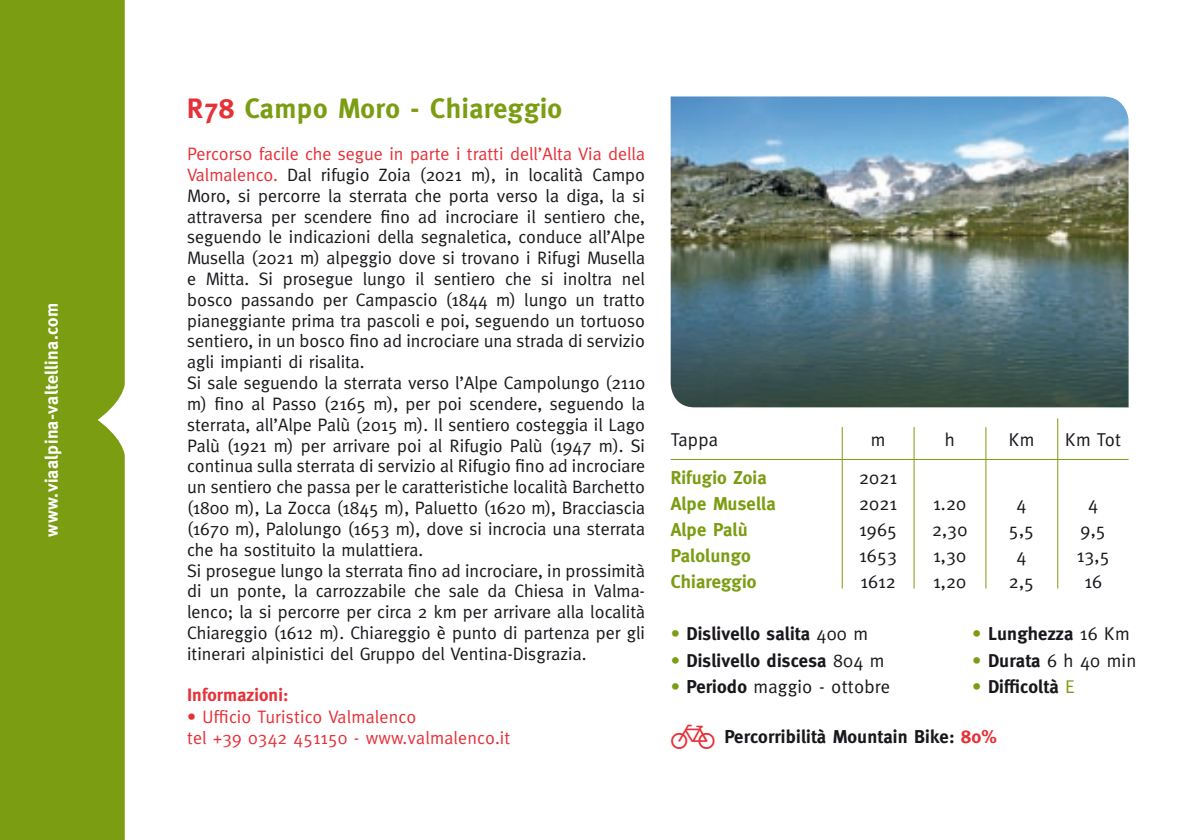
<style>
.page{position:relative;width:1191px;height:840px;background:#fff}
.page>*{position:absolute;margin:0;border:0;box-sizing:border-box;transform-origin:0 0}
.t1{font:700 28px "Meta";letter-spacing:.02em;color:#7b9d12}
.t2{font:18.6px/26px "Meta";letter-spacing:.01em;color:#1a171c;text-align:center}
.t3{font:700 18.6px "Meta";letter-spacing:.01em;color:#1a171c}
.t4{font:700 18.6px/26px "Meta";letter-spacing:.01em;color:#7b9d12}
.t5{font:18px/20.8px "Meta";color:#1a171c}
.t6{font:18px/21px "Meta";letter-spacing:.01em;color:#e53138}
.t7{font:700 18px "Meta";letter-spacing:.02em;color:#fff}
.t8{font:700 18px "Meta";letter-spacing:.01em;color:#e53138}
.s1{color:#e53138}
.s2{color:#7b9d12}
.s3{font-weight:400}
.s4{font-weight:700;color:#7b9d12}
.s5{font-weight:700}
.s6{font-weight:400;color:#7b9d12}
</style>
<div class="page">
<div style="left:0;top:0;width:125px;height:839px;background:#7b9d12"></div>
<hr style="left:913px;top:427px;width:1px;height:161px;background:#7b9d12">
<hr style="left:985px;top:427px;width:1px;height:161px;background:#7b9d12">
<hr style="left:841px;top:427px;width:1px;height:161px;background:#7b9d12">
<hr style="left:670px;top:458px;width:458px;height:1px;background:#7b9d12">
<hr style="left:1057px;top:418px;width:1px;height:170px;background:#7b9d12">
<img style="left:670px;top:96px;width:458px;height:311px">
<p class="t7" style="left:41px;top:536px;width:235px;rotate:-90deg">www.viaalpina-valtellina.com</p>
<h1 class="t1" style="left:187px;top:92px;width:376px"><span class="s1">R78</span> Campo Moro - Chiareggio</h1>
<p class="t5" style="left:187px;top:143px;width:459px"><span class="s1">Percorso facile che segue in parte i tratti dell’Alta Via della Valmalenco.</span> Dal rifugio Zoia (2021 m), in località Campo Moro, si percorre la sterrata che porta verso la diga, la si attraversa per scendere fino ad incrociare il sentiero che, seguendo le indicazioni della segnaletica, conduce all’Alpe Musella (2021 m) alpeggio dove si trovano i Rifugi Musella e Mitta. Si prosegue lungo il sentiero che si inoltra nel bosco passando per Campascio (1844 m) lungo un tratto pianeggiante prima tra pascoli e poi, seguendo un tortuoso sentiero, in un bosco fino ad incrociare una strada di servizio agli impianti di risalita.<br>Si sale seguendo la sterrata verso l’Alpe Campolungo (2110 m) fino al Passo (2165 m), per poi scendere, seguendo la sterrata, all’Alpe Palù (2015 m). Il sentiero costeggia il Lago Palù (1921 m) per arrivare poi al Rifugio Palù (1947 m). Si continua sulla sterrata di servizio al Rifugio fino ad incrociare un sentiero che passa per le caratteristiche località Barchetto (1800 m), La Zocca (1845 m), Paluetto (1620 m), Bracciascia (1670 m), Palolungo (1653 m), dove si incrocia una sterrata che ha sostituito la mulattiera.<br>Si prosegue lungo la sterrata fino ad incrociare, in prossimità di un ponte, la carrozzabile che sale da Chiesa in Valma&shy;lenco; la si percorre per circa 2 km per arrivare alla località Chiareggio (1612 m). Chiareggio è punto di partenza per gli itinerari alpinistici del Gruppo del Ventina-Disgrazia.</p>
<p class="t8" style="left:187px;top:684px;width:103px">Informazioni:</p>
<p class="t6" style="left:187px;top:705px;width:325px">• Ufficio Turistico Valmalenco<br>tel +39 0342 451150 - www.valmalenco.it</p>
<p class="t2" style="left:670px;top:426px;width:49px">Tappa</p>
<p class="t4" style="left:670px;top:464px;width:106px">Rifugio Zoia<br>Alpe Musella<br>Alpe Palù<br>Palolungo<br>Chiareggio</p>
<p class="t2" style="left:859px;top:420px;width:39px;line-height:38px">m<br>2021</p>
<p class="t2" style="left:859px;top:490px;width:39px;text-align:justify">2021<br>1965<br>1653<br>1612</p>
<p class="t2" style="left:944px;top:426px;width:11px">h</p>
<p class="t2" style="left:932px;top:490px;width:37px;text-align:justify">1.20<br>2,30<br>1,30<br>1,20</p>
<p class="t2" style="left:1008px;top:426px;width:27px">Km</p>
<p class="t2" style="left:1009px;top:490px;width:27px">4<br>5,5<br>4<br>2,5</p>
<p class="t2" style="left:1065px;top:426px;width:57px">Km Tot</p>
<p class="t2" style="left:1076px;top:490px;width:34px">4<br>9,5<br>13,5<br>16</p>
<p class="t3" style="left:972px;top:623px;width:159px"><span class="s2">•</span> Lunghezza <span class="s3">16 Km</span></p>
<p class="t2" style="left:972px;top:646px;width:166px"><span class="s4">•</span> <span class="s5">Durata</span> 6 h 40 min</p>
<p class="t3" style="left:972px;top:675px;width:104px"><span class="s2">•</span> Difficoltà <span class="s6">E</span></p>
<p class="t3" style="left:724px;top:725px;width:274px">Percorribilità Mountain Bike: <span class="s1">80%</span></p>
<p class="t3" style="left:670px;top:623px;width:199px"><span class="s2">•</span> Dislivello salita <span class="s3">400 m</span></p>
<p class="t3" style="left:670px;top:649px;width:215px"><span class="s2">•</span> Dislivello discesa <span class="s3">804 m</span></p>
<p class="t2" style="left:670px;top:672px;width:221px"><span class="s4">•</span> <span class="s5">Periodo</span> maggio - ottobre</p>
</div>
